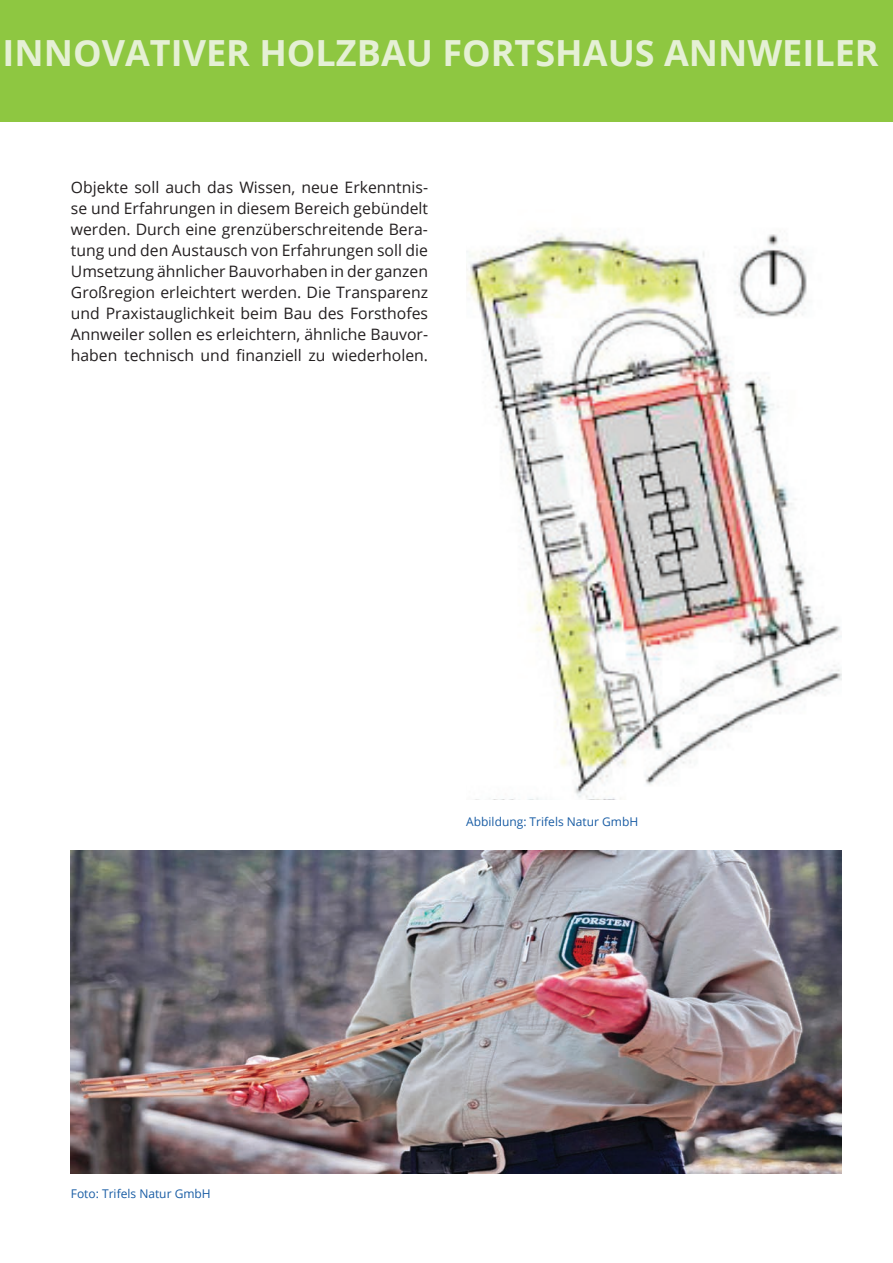
<style>
.page{position:relative;width:893px;height:1263px;background:#fff}
.page>*{position:absolute;margin:0;border:0;box-sizing:border-box;transform-origin:0 0}
.t1{font:700 36px "Open Sans";color:#e5f0d5}
.t2{font:15.75px/21px "Open Sans";color:#231f20;text-align:justify}
.t3{font:12px "Open Sans";color:#185ca4}
</style>
<div class="page">
<div style="left:0;top:0;width:893px;height:121px;background:#8ec741"></div>
<img style="left:466px;top:231px;width:376px;height:568px">
<img style="left:71px;top:850px;width:771px;height:324px">
<h1 class="t1" style="left:3px;top:27px;width:877px">INNOVATIVER HOLZBAU FORTSHAUS ANNWEILER</h1>
<p class="t2" style="left:71px;top:176px;width:359px">Objekte soll auch das Wissen, neue Erkenntnis&shy;se und Erfahrungen in diesem Bereich gebündelt werden. Durch eine grenzüberschreitende Bera&shy;tung und den Austausch von Erfahrungen soll die Umsetzung ähnlicher Bauvorhaben in der ganzen Großregion erleichtert werden. Die Transparenz und Praxistauglichkeit beim Bau des Forsthofes Annweiler sollen es erleichtern, ähnliche Bauvor&shy;haben technisch und finanziell zu wiederholen.</p>
<p class="t3" style="left:71px;top:1185px;width:141px">Foto: Trifels Natur GmbH</p>
<p class="t3" style="left:466px;top:813px;width:174px">Abbildung: Trifels Natur GmbH</p>
</div>
